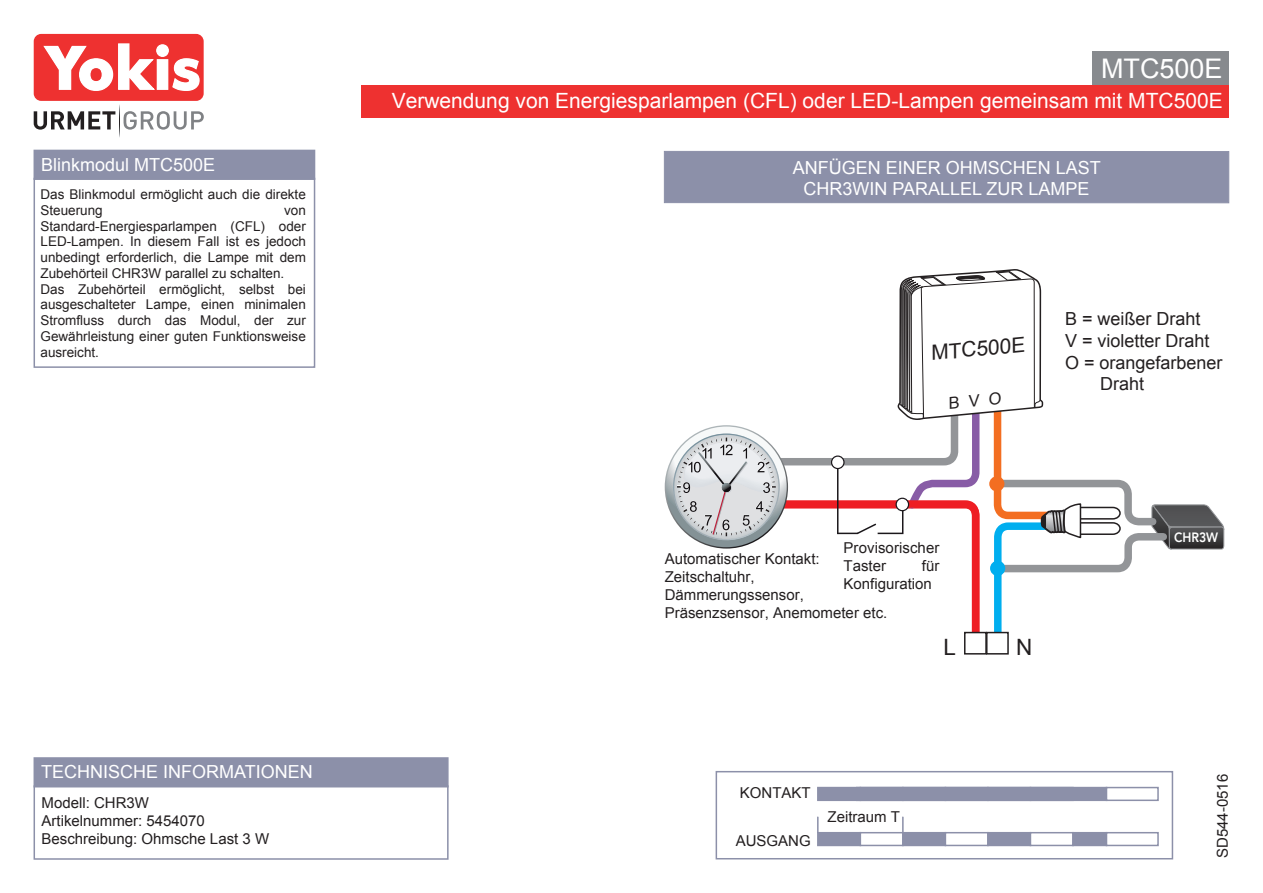
<style>
.page{position:relative;width:1263px;height:893px;background:#fff}
.page>*{position:absolute;margin:0;border:0;box-sizing:border-box;transform-origin:0 0}
.t1{font:27px "Arial";color:#fff}
.t2{font:22.5px "Arial";color:#231f20}
.t3{font:21px "Arial";color:#fff}
.t4{font:20.85px "Arial";color:#231f20}
.t5{font:18px/21px "Arial";color:#fff;text-align:center}
.t6{font:18px "Arial";color:#231f20}
.t7{font:15px/18px "Arial";color:#231f20}
.t8{font:13.5px/15.8px "Arial";color:#231f20}
.t9{font:800 13.5px "Avenir";color:#fff;scale:.9 1}
</style>
<div class="page">
<div style="left:1092px;top:51px;width:137px;height:34px;background:#878a8e"></div>
<div style="left:361px;top:86px;width:868px;height:32px;background:#ee3130"></div>
<div style="left:664px;top:151px;width:565px;height:52px;background:#8c90a9"></div>
<div style="left:34px;top:757px;width:415px;height:30px;background:#8c90a9;border:2px solid #8c90a9"></div>
<div style="left:34px;top:785px;width:415px;height:75px;border:2px solid #8c90a9"></div>
<div style="left:34px;top:150px;width:281px;height:30px;background:#8c90a9"></div>
<div style="left:34px;top:178px;width:281px;height:190px;border:2px solid #8c90a9"></div>
<div style="left:716px;top:771px;width:457px;height:88px;border:2px solid #8c90a9"></div>
<div style="left:817px;top:832px;width:44px;height:14px;background:#8c90a9"></div>
<div style="left:860px;top:832px;width:44px;height:14px;background:#fff;border:2px solid #8c90a9"></div>
<div style="left:902px;top:832px;width:44px;height:14px;background:#8c90a9"></div>
<div style="left:945px;top:832px;width:44px;height:14px;background:#fff;border:2px solid #8c90a9"></div>
<div style="left:987px;top:832px;width:44px;height:14px;background:#8c90a9"></div>
<div style="left:1030px;top:832px;width:44px;height:14px;background:#fff;border:2px solid #8c90a9"></div>
<div style="left:1072px;top:832px;width:35px;height:14px;background:#8c90a9"></div>
<div style="left:1106px;top:832px;width:53px;height:14px;background:#fff;border:2px solid #8c90a9"></div>
<div style="left:817px;top:787px;width:44px;height:14px;background:#8c90a9"></div>
<div style="left:856px;top:787px;width:251px;height:14px;background:#8c90a9"></div>
<div style="left:1106px;top:787px;width:53px;height:14px;background:#fff;border:2px solid #8c90a9"></div>
<svg style="left:817px;top:817px;width:1px;height:16px"></svg>
<svg style="left:902px;top:817px;width:2px;height:16px"></svg>
<div style="left:986px;top:632px;width:23px;height:23px;background:#fff;border:2px solid #231f20"></div>
<div style="left:964px;top:632px;width:23px;height:23px;background:#fff;border:2px solid #231f20"></div>
<div style="left:34px;top:34px;width:170px;height:67px;background:#ee3130;border-radius:7px"></div>
<svg style="left:43px;top:43px;width:157px;height:48px"></svg>
<svg style="left:124px;top:111px;width:80px;height:19px"></svg>
<svg style="left:34px;top:111px;width:81px;height:19px"></svg>
<svg style="left:665px;top:269px;width:559px;height:376px"></svg>
<h3 class="t5" style="left:41px;top:154px;width:176px">Blinkmodul MTC500E</h3>
<p class="t8" style="left:40px;top:187px;width:267px">Das Blinkmodul ermöglicht auch die direkte<br>Steuerung</p>
<p class="t8" style="left:40px;top:202px;width:267px;text-indent:244px">von Standard-Energiesparlampen (CFL) oder LED-Lampen. In diesem Fall ist es jedoch unbedingt erforderlich, die Lampe mit dem Zubehörteil CHR3W parallel zu schalten.<br>Das Zubehörteil ermöglicht, selbst bei ausgeschalteter Lampe, einen minimalen Stromfluss durch das Modul, der zur Gewährleistung einer guten Funktionsweise ausreicht.</p>
<h3 class="t5" style="left:41px;top:762px;width:273px">TECHNISCHE INFORMATIONEN</h3>
<p class="t7" style="left:42px;top:794px;width:229px">Modell: CHR3W<br>Artikelnummer: 5454070<br>Beschreibung: Ohmsche Last 3 W</p>
<h1 class="t1" style="left:1101px;top:51px;width:123px">MTC500E</h1>
<h3 class="t3" style="left:392px;top:87px;width:832px">Verwendung von Energiesparlampen (CFL) oder LED-Lampen gemeinsam mit MTC500E</h3>
<h3 class="t5" style="left:793px;top:158px;width:310px">ANFÜGEN EINER OHMSCHEN LAST<br>CHR3WIN PARALLEL ZUR LAMPE</h3>
<h3 class="t4" style="left:929px;top:340px;width:96px;rotate:-6deg">MTC500E</h3>
<h3 class="t6" style="left:1065px;top:307px;width:137px">B = weißer Draht</h3>
<h3 class="t6" style="left:1065px;top:329px;width:146px">V = violetter Draht</h3>
<h3 class="t6" style="left:1065px;top:350px;width:159px">O = orangefarbener</h3>
<h3 class="t6" style="left:1100px;top:372px;width:46px">Draht</h3>
<p class="t7" style="left:843px;top:539px;width:97px">Provisorischer<br>Taster</p>
<p class="t7" style="left:665px;top:550px;width:224px">Automatischer Kontakt:<br>Zeitschaltuhr,<br>Dämmerungssensor,<br>Präsenzsensor, Anemometer etc.</p>
<p class="t7" style="left:843px;top:557px;width:97px;text-indent:78px">für<br>Konfiguration</p>
<h2 class="t2" style="left:944px;top:632px;width:14px">L</h2>
<h2 class="t2" style="left:1016px;top:632px;width:18px">N</h2>
<p class="t7" style="left:740px;top:784px;width:72px">KONTAKT</p>
<p class="t7" style="left:736px;top:832px;width:77px">AUSGANG</p>
<p class="t7" style="left:827px;top:808px;width:74px">Zeitraum T</p>
<p class="t9" style="left:1174px;top:525px;width:50px">CHR3W</p>
<p class="t7" style="left:1213px;top:858px;width:86px;rotate:-90deg">SD544-0516</p>
</div>
